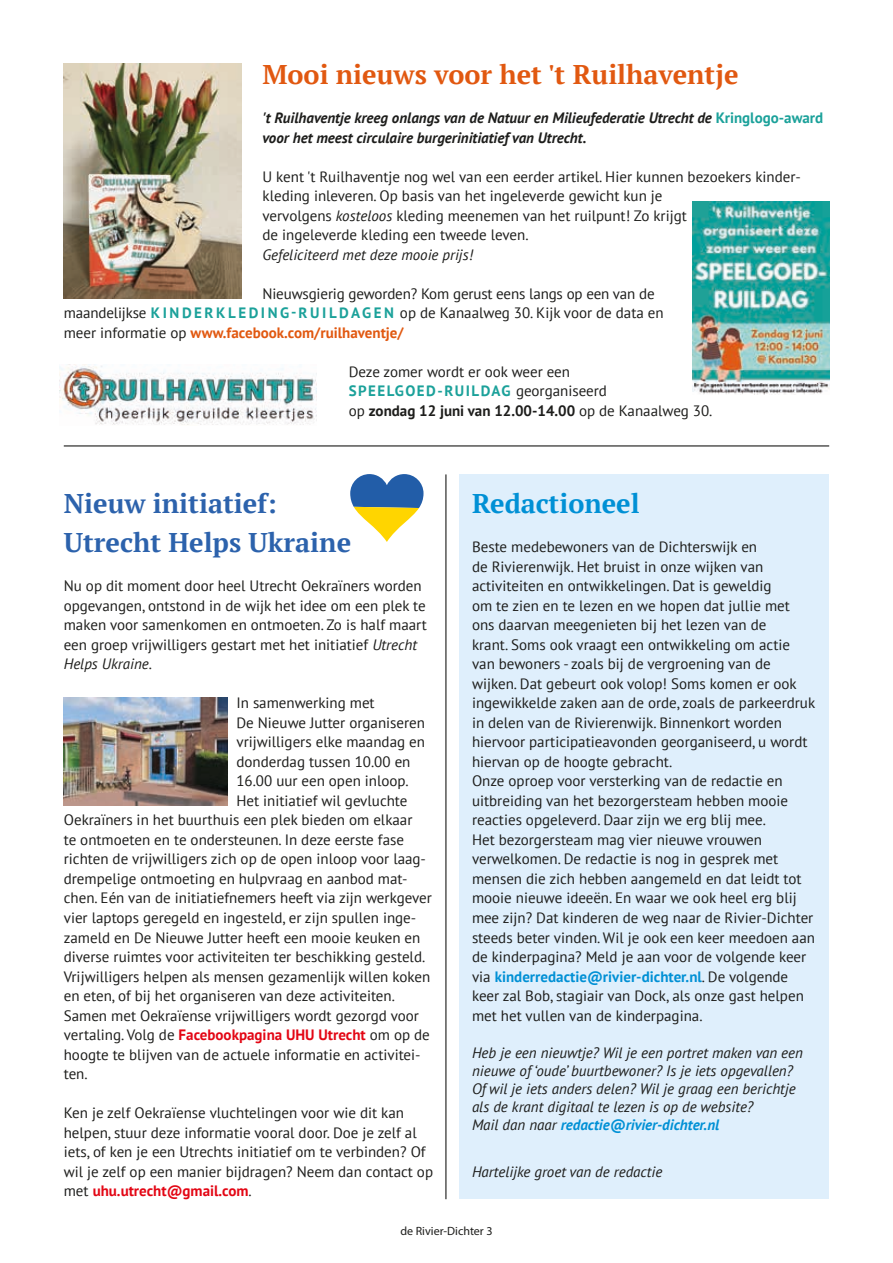
<style>
.page{position:relative;width:893px;height:1263px;background:#fff}
.page>*{position:absolute;margin:0;border:0;box-sizing:border-box;transform-origin:0 0}
.t1{font:700 27px/39px "PT Serif";color:#2c62ac}
.t2{font:700 27px "PT Serif";color:#e15810}
.t3{font:700 27px "PT Serif";color:#0090d5}
.t4{font:15px/19.5px "PT Sans";color:#1d1d1b}
.t5{font:italic 15px/18px "PT Sans";color:#1d1d1b}
.t6{font:italic 700 15px/19.5px "PT Sans";color:#1d1d1b}
.t7{font:700 15px "PT Sans";color:#e30614}
.t8{font:12px "Myriad Pro";color:#1d1d1b}
.s1{font-style:normal;color:#1ba19a}
.s2{font-style:italic}
.s3{font-weight:700;color:#1ba19a}
.s4{font-weight:700;color:#e15810}
.s5{font-weight:700}
.s6{font-weight:400;color:#1d1d1b}
.s7{font-weight:700;color:#e30614}
.s8{font-weight:700;color:#0090d5}
</style>
<div class="page">
<img style="left:64px;top:64px;width:177px;height:235px">
<img style="left:693px;top:201px;width:136px;height:193px">
<img style="left:60px;top:365px;width:256px;height:60px">
<div style="left:459px;top:474px;width:370px;height:725px;background:#dfeffc"></div>
<svg style="left:350px;top:474px;width:73px;height:68px"></svg>
<img style="left:64px;top:698px;width:164px;height:108px">
<hr style="left:64px;top:445px;width:765px;height:1px;background:#1d1d1b">
<hr style="left:445px;top:474px;width:1px;height:725px;background:#1d1d1b">
<h1 class="t2" style="left:262px;top:57px;width:478px">Mooi nieuws voor het 't Ruilhaventje</h1>
<p class="t6" style="left:262px;top:108px;width:562px">'t Ruilhaventje kreeg onlangs van de Natuur en Milieufederatie Utrecht de <span class="s1">Kringlogo-award </span>voor het meest circulaire burgerinitiatief van Utrecht.</p>
<p class="t4" style="left:262px;top:167px;width:540px">U kent 't Ruilhaventje nog wel van een eerder artikel. Hier kunnen bezoekers kinder&shy;kleding inleveren. Op basis van het ingeleverde gewicht kun je<br>vervolgens <span class="s2">kosteloos</span> kleding meenemen van het ruilpunt! Zo krijgt<br>de ingeleverde kleding een tweede leven.</p>
<p class="t5" style="left:262px;top:245px;width:212px">Gefeliciteerd met deze mooie prijs!</p>
<p class="t4" style="left:64px;top:284px;width:601px;text-indent:199px">Nieuwsgierig geworden? Kom gerust eens langs op een van de maandelijkse <span class="s3">K I N D E R K L E D I N G-R U I L DAG E N</span> op de Kanaalweg 30. Kijk voor de data en meer informatie op <span class="s4">www.facebook.com/ruilhaventje/</span></p>
<p class="t4" style="left:349px;top:362px;width:365px">Deze zomer wordt er ook weer een<br><span class="s3">SPEELGOED-RUILDAG</span> georganiseerd<br>op <span class="s5">zondag 12 juni van 12.00-14.00</span> op de Kanaalweg 30.</p>
<h1 class="t1" style="left:64px;top:484px;width:289px">Nieuw initiatief:<br>Utrecht Helps Ukraine</h1>
<p class="t4" style="left:64px;top:576px;width:365px">Nu op dit moment door heel Utrecht Oekraïners worden opgevangen, ontstond in de wijk het idee om een plek te maken voor samenkomen en ontmoeten. Zo is half maart een groep vrijwilligers gestart met het initiatief <span class="s2">Utrecht Helps Ukraine</span>.</p>
<p class="t4" style="left:236px;top:693px;width:140px">In samenwerking met</p>
<p class="t4" style="left:236px;top:713px;width:190px">De Nieuwe Jutter organiseren</p>
<p class="t4" style="left:236px;top:732px;width:190px">vrijwilligers elke maandag en</p>
<p class="t4" style="left:236px;top:752px;width:176px">donderdag tussen 10.00 en</p>
<p class="t4" style="left:236px;top:771px;width:174px">16.00 uur een open inloop.</p>
<p class="t4" style="left:236px;top:791px;width:173px">Het initiatief wil gevluchte</p>
<p class="t4" style="left:64px;top:810px;width:350px">Oekraïners in het buurthuis een plek bieden om elkaar</p>
<p class="t4" style="left:64px;top:830px;width:342px">te ontmoeten en te ondersteunen. In deze eerste fase</p>
<p class="t4" style="left:64px;top:849px;width:364px">richten de vrijwilligers zich op de open inloop voor laag-</p>
<p class="t4" style="left:64px;top:869px;width:345px">drempelige ontmoeting en hulpvraag en aanbod mat-</p>
<p class="t4" style="left:64px;top:888px;width:370px">chen. Eén van de initiatiefnemers heeft via zijn werkgever</p>
<p class="t4" style="left:64px;top:908px;width:354px">vier laptops geregeld en ingesteld, er zijn spullen inge-</p>
<p class="t4" style="left:64px;top:927px;width:358px">zameld en De Nieuwe Jutter heeft een mooie keuken en</p>
<p class="t4" style="left:64px;top:947px;width:363px">diverse ruimtes voor activiteiten ter beschikking gesteld.</p>
<p class="t4" style="left:64px;top:966px;width:368px">Vrijwilligers helpen als mensen gezamenlijk willen koken</p>
<p class="t4" style="left:64px;top:986px;width:333px">en eten, of bij het organiseren van deze activiteiten.</p>
<p class="t4" style="left:64px;top:1005px;width:357px">Samen met Oekraïense vrijwilligers wordt gezorgd voor</p>
<p class="t7" style="left:64px;top:1025px;width:368px"><span class="s6">vertaling. Volg de</span> Facebookpagina UHU Utrecht <span class="s6">om op de</span></p>
<p class="t4" style="left:64px;top:1044px;width:358px">hoogte te blijven van de actuele informatie en activitei-</p>
<p class="t4" style="left:64px;top:1064px;width:25px">ten.</p>
<p class="t4" style="left:64px;top:1103px;width:371px">Ken je zelf Oekraïense vluchtelingen voor wie dit kan helpen, stuur deze informatie vooral door. Doe je zelf al iets, of ken je een Utrechts initiatief om te verbinden? Of wil je zelf op een manier bijdragen? Neem dan contact op met <span class="s7">uhu.utrecht@gmail.com</span>.</p>
<h1 class="t3" style="left:472px;top:486px;width:169px">Redactioneel</h1>
<p class="t4" style="left:472px;top:537px;width:345px">Beste medebewoners van de Dichterswijk en<br>de Rivierenwijk. Het bruist in onze wijken van activiteiten en ontwikkelingen. Dat is geweldig<br>om te zien en te lezen en we hopen dat jullie met ons daarvan meegenieten bij het lezen van de<br>krant. Soms ook vraagt een ontwikkeling om actie van bewoners - zoals bij de vergroening van de wijken. Dat gebeurt ook volop! Soms komen er ook ingewikkelde zaken aan de orde, zoals de parkeerdruk in delen van de Rivierenwijk. Binnenkort worden hiervoor participatieavonden georganiseerd, u wordt hiervan op de hoogte gebracht.<br>Onze oproep voor versterking van de redactie en uitbreiding van het bezorgersteam hebben mooie reacties opgeleverd. Daar zijn we erg blij mee.<br>Het bezorgersteam mag vier nieuwe vrouwen verwelkomen. De redactie is nog in gesprek met mensen die zich hebben aangemeld en dat leidt tot mooie nieuwe ideeën. En waar we ook heel erg blij mee zijn? Dat kinderen de weg naar de Rivier-Dichter steeds beter vinden. Wil je ook een keer meedoen aan de kinderpagina? Meld je aan voor de volgende keer via <span class="s8">kinderredactie@rivier-dichter.nl</span>. De volgende keer zal Bob, stagiair van Dock, als onze gast helpen met het vullen van de kinderpagina.</p>
<p class="t5" style="left:472px;top:1043px;width:332px">Heb je een nieuwtje? Wil je een portret maken van een nieuwe of ‘oude’ buurtbewoner? Is je iets opgevallen?<br>Of wil je iets anders delen? Wil je graag een berichtje als de krant digitaal te lezen is op de website?<br>Mail dan naar <span class="s8">redactie@rivier-dichter.nl</span></p>
<p class="t5" style="left:472px;top:1162px;width:192px">Hartelijke groet van de redactie</p>
<p class="t8" style="left:400px;top:1223px;width:94px">de Rivier-Dichter 3</p>
</div>
